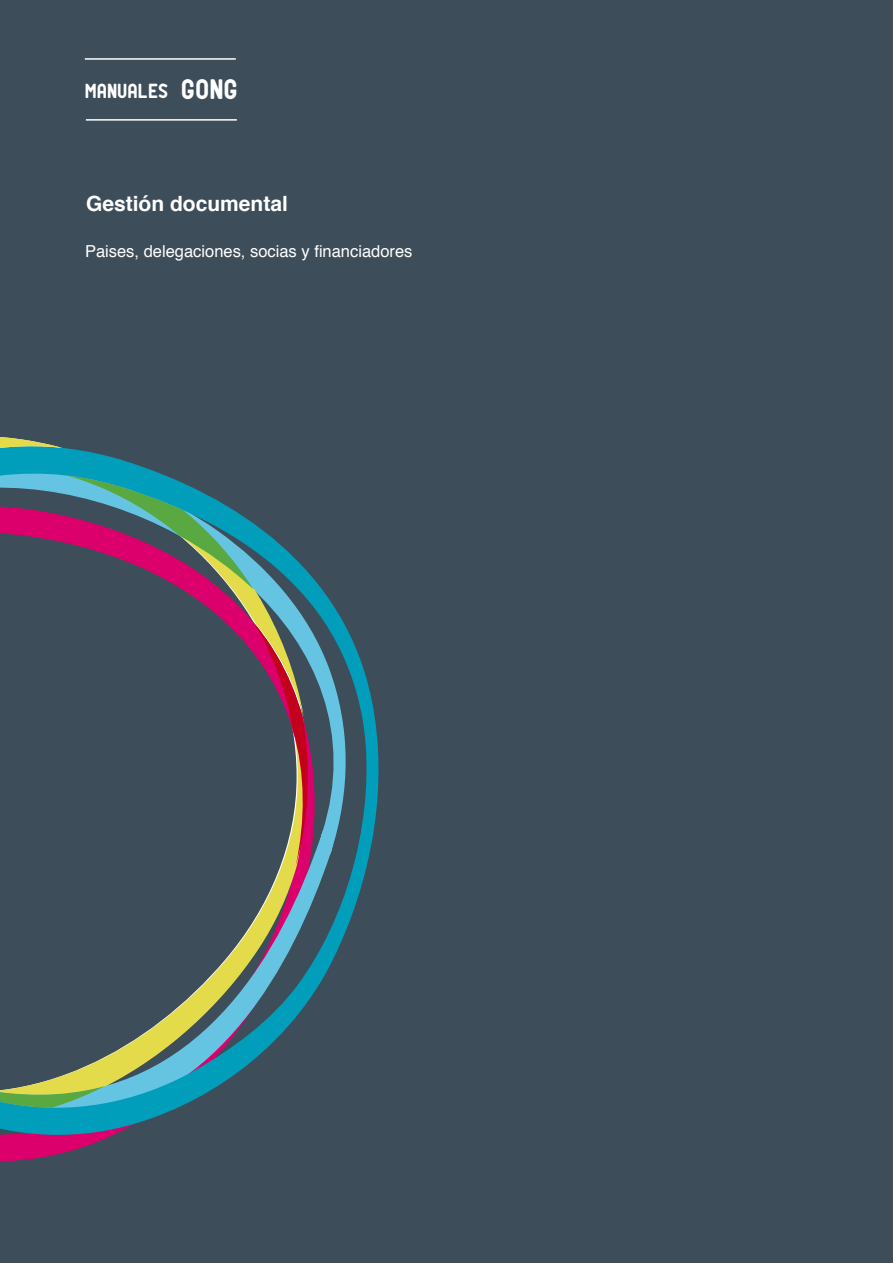
<style>
.page{position:relative;width:893px;height:1263px;background:#3d4d59}
.page>*{position:absolute;margin:0;border:0;box-sizing:border-box;transform-origin:0 0}
.t1{font:700 21px "Helvetica";color:#fff}
.t2{font:19.5px "PTF NORDIC Round";color:#fff}
.t3{font:16.5px "Helvetica";color:#fff}
.s1{font-size:27px}
</style>
<div class="page">
<hr style="left:85px;top:58px;width:151px;height:2px;background:#fff">
<hr style="left:86px;top:119px;width:151px;height:2px;background:#fff">
<svg style="left:0;top:1143px;width:94px;height:19px;fill:#db006b"></svg>
<svg style="left:0;top:571px;width:379px;height:572px"></svg>
<svg style="left:0;top:437px;width:307px;height:683px"></svg>
<svg style="left:253px;top:623px;width:55px;height:362px"></svg>
<svg style="left:0;top:476px;width:253px;height:632px"></svg>
<p class="t2" style="left:85px;top:82px;width:154px">MANUALES <span class="s1">GONG</span></p>
<p class="t1" style="left:86px;top:187px;width:203px">Gestión documental</p>
<p class="t3" style="left:85px;top:238px;width:329px">Paises, delegaciones, socias y financiadores</p>
</div>
